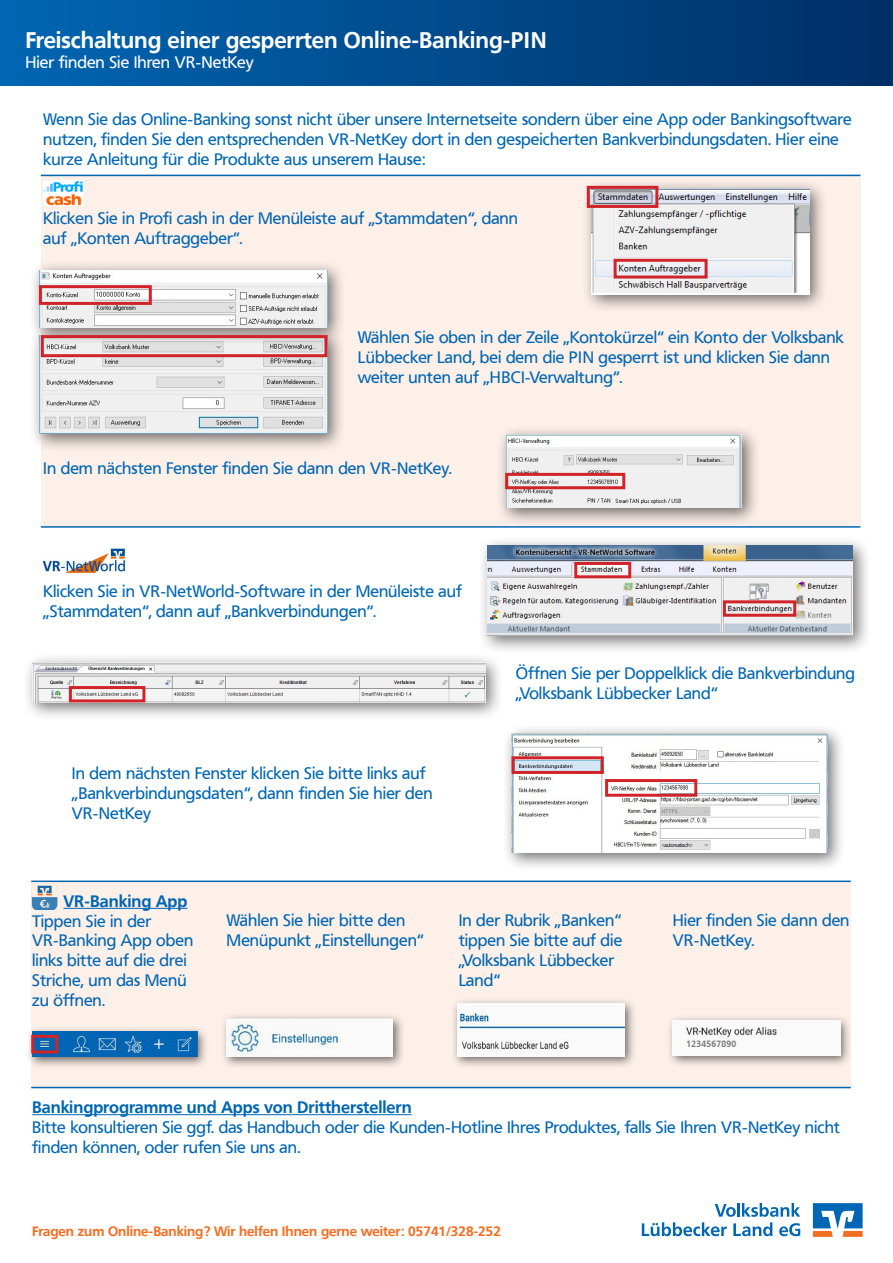
<style>
.page{position:relative;width:893px;height:1263px;background:#fff}
.page>*{position:absolute;margin:0;border:0;box-sizing:border-box;transform-origin:0 0}
.t1{font:700 22.5px "Frutiger VR";color:#fff}
.t2{font:16.5px/19.8px "Frutiger VR";color:#0166b3}
.t3{font:700 16.5px "Frutiger VR";color:#0166b3}
.t4{font:16.5px "Frutiger VR";color:#fff}
.t5{font:700 13.5px "Frutiger VR";color:#f36e21}
</style>
<div class="page">
<div style="left:0;top:0;width:893px;height:85px;background:linear-gradient(to right,#0166b2,#002f66)"></div>
<svg style="left:813px;top:1203px;width:50px;height:34px"></svg>
<svg style="left:642px;top:1203px;width:158px;height:33px"></svg>
<div style="left:41px;top:175px;width:819px;height:351px;background:#fdf0e9"></div>
<div style="left:31px;top:882px;width:820px;height:205px;background:#fdf0e9"></div>
<hr style="left:63px;top:908px;width:125px;height:1px;background:#0166b3">
<hr style="left:32px;top:1114px;width:380px;height:1px;background:#0166b3">
<div style="left:581px;top:178px;width:247px;height:135px;background:#231f20;opacity:.65"></div>
<img style="left:591px;top:188px;width:218px;height:107px">
<div style="left:495px;top:425px;width:265px;height:101px;background:#231f20;opacity:.65"></div>
<img style="left:505px;top:435px;width:237px;height:73px">
<div style="left:478px;top:536px;width:394px;height:118px;background:#231f20;opacity:.64"></div>
<img style="left:488px;top:546px;width:365px;height:90px">
<div style="left:22px;top:652px;width:482px;height:69px;background:#231f20;opacity:.64"></div>
<img style="left:32px;top:662px;width:453px;height:40px">
<div style="left:502px;top:723px;width:344px;height:148px;background:#231f20;opacity:.65"></div>
<img style="left:512px;top:733px;width:315px;height:120px">
<div style="left:26px;top:1025px;width:183px;height:44px;background:#231f20;opacity:.65"></div>
<img style="left:32px;top:1031px;width:165px;height:26px">
<div style="left:221px;top:1012px;width:184px;height:57px;background:#231f20;opacity:.64"></div>
<img style="left:227px;top:1018px;width:166px;height:39px">
<div style="left:451px;top:998px;width:185px;height:70px;background:#231f20;opacity:.65"></div>
<img style="left:457px;top:1004px;width:167px;height:52px">
<div style="left:667px;top:1014px;width:185px;height:54px;background:#231f20;opacity:.64"></div>
<img style="left:673px;top:1020px;width:167px;height:36px">
<div style="left:29px;top:325px;width:317px;height:128px;background:#231f20;opacity:.65"></div>
<img style="left:39px;top:346px;width:288px;height:88px">
<div style="left:29px;top:260px;width:317px;height:86px;background:#231f20;opacity:.65"></div>
<img style="left:39px;top:270px;width:288px;height:57px">
<div style="left:587px;top:186px;width:71px;height:22px;border:3px solid #d1232a"></div>
<div style="left:41px;top:335px;width:286px;height:22px;border:3px solid #d1232a"></div>
<div style="left:39px;top:285px;width:113px;height:20px;border:3px solid #d1232a"></div>
<div style="left:505px;top:473px;width:120px;height:16px;border:3px solid #d1232a"></div>
<div style="left:574px;top:562px;width:57px;height:16px;border:3px solid #d1232a"></div>
<div style="left:723px;top:600px;width:73px;height:17px;border:3px solid #d1232a"></div>
<div style="left:512px;top:756px;width:92px;height:18px;border:3px solid #d1232a"></div>
<div style="left:605px;top:779px;width:92px;height:18px;border:3px solid #d1232a"></div>
<div style="left:31px;top:1035px;width:27px;height:18px;border:3px solid #d1232a"></div>
<div style="left:69px;top:686px;width:76px;height:16px;border:3px solid #d1232a"></div>
<div style="left:614px;top:259px;width:94px;height:20px;border:3px solid #d1232a"></div>
<hr style="left:41px;top:175px;width:819px;height:1px;background:#0166b3">
<hr style="left:41px;top:526px;width:819px;height:2px;background:#0166b3">
<hr style="left:31px;top:880px;width:820px;height:2px;background:#0166b3">
<hr style="left:31px;top:1087px;width:820px;height:1px;background:#0166b3">
<img style="left:44px;top:181px;width:40px;height:24px">
<img style="left:43px;top:548px;width:83px;height:25px">
<p class="t1" style="left:26px;top:27px;width:523px">Freischaltung einer gesperrten Online-Banking-PIN</p>
<p class="t4" style="left:26px;top:53px;width:230px">Hier finden Sie Ihren VR-NetKey</p>
<p class="t2" style="left:43px;top:110px;width:810px">Wenn Sie das Online-Banking sonst nicht über unsere Internetseite sondern über eine App oder Bankingsoftware nutzen, finden Sie den entsprechenden VR-NetKey dort in den gespeicherten Bankverbindungsdaten. Hier eine kurze Anleitung für die Produkte aus unserem Hause:</p>
<p class="t2" style="left:43px;top:208px;width:476px">Klicken Sie in Profi cash in der Menüleiste auf „Stammdaten“, dann auf „Konten Auftraggeber“.</p>
<p class="t2" style="left:358px;top:328px;width:487px">Wählen Sie oben in der Zeile „Kontokürzel“ ein Konto der Volksbank<br>Lübbecker Land, bei dem die PIN gesperrt ist und klicken Sie dann weiter unten auf „HBCI-Verwaltung“.</p>
<p class="t2" style="left:43px;top:458px;width:410px">In dem nächsten Fenster finden Sie dann den VR-NetKey.</p>
<p class="t2" style="left:43px;top:581px;width:420px">Klicken Sie in VR-NetWorld-Software in der Menüleiste auf „Stammdaten“, dann auf „Bankverbindungen“.</p>
<p class="t2" style="left:72px;top:764px;width:362px">In dem nächsten Fenster klicken Sie bitte links auf „Bankverbindungsdaten“, dann finden Sie hier den<br>VR-NetKey</p>
<p class="t2" style="left:516px;top:663px;width:341px">Öffnen Sie per Doppelklick die Bankverbindung „Volksbank Lübbecker Land“</p>
<p class="t3" style="left:63px;top:891px;width:126px">VR-Banking App</p>
<p class="t2" style="left:32px;top:911px;width:163px">Tippen Sie in der<br>VR-Banking App oben links bitte auf die drei<br>Striche, um das Menü zu öffnen.</p>
<p class="t2" style="left:227px;top:911px;width:198px">Wählen Sie hier bitte den<br>Menüpunkt „Einstellungen“</p>
<p class="t2" style="left:459px;top:911px;width:165px">In der Rubrik „Banken“ tippen Sie bitte auf die „Volksbank Lübbecker<br>Land“</p>
<p class="t2" style="left:673px;top:911px;width:178px">Hier finden Sie dann den<br>VR-NetKey.</p>
<p class="t3" style="left:32px;top:1097px;width:381px">Bankingprogramme und Apps von Drittherstellern</p>
<p class="t2" style="left:32px;top:1117px;width:809px">Bitte konsultieren Sie ggf. das Handbuch oder die Kunden-Hotline Ihres Produktes, falls Sie Ihren VR-NetKey nicht finden können, oder rufen Sie uns an.</p>
<p class="t5" style="left:32px;top:1223px;width:470px">Fragen zum Online-Banking? Wir helfen Ihnen gerne weiter: 05741/328-252</p>
</div>
